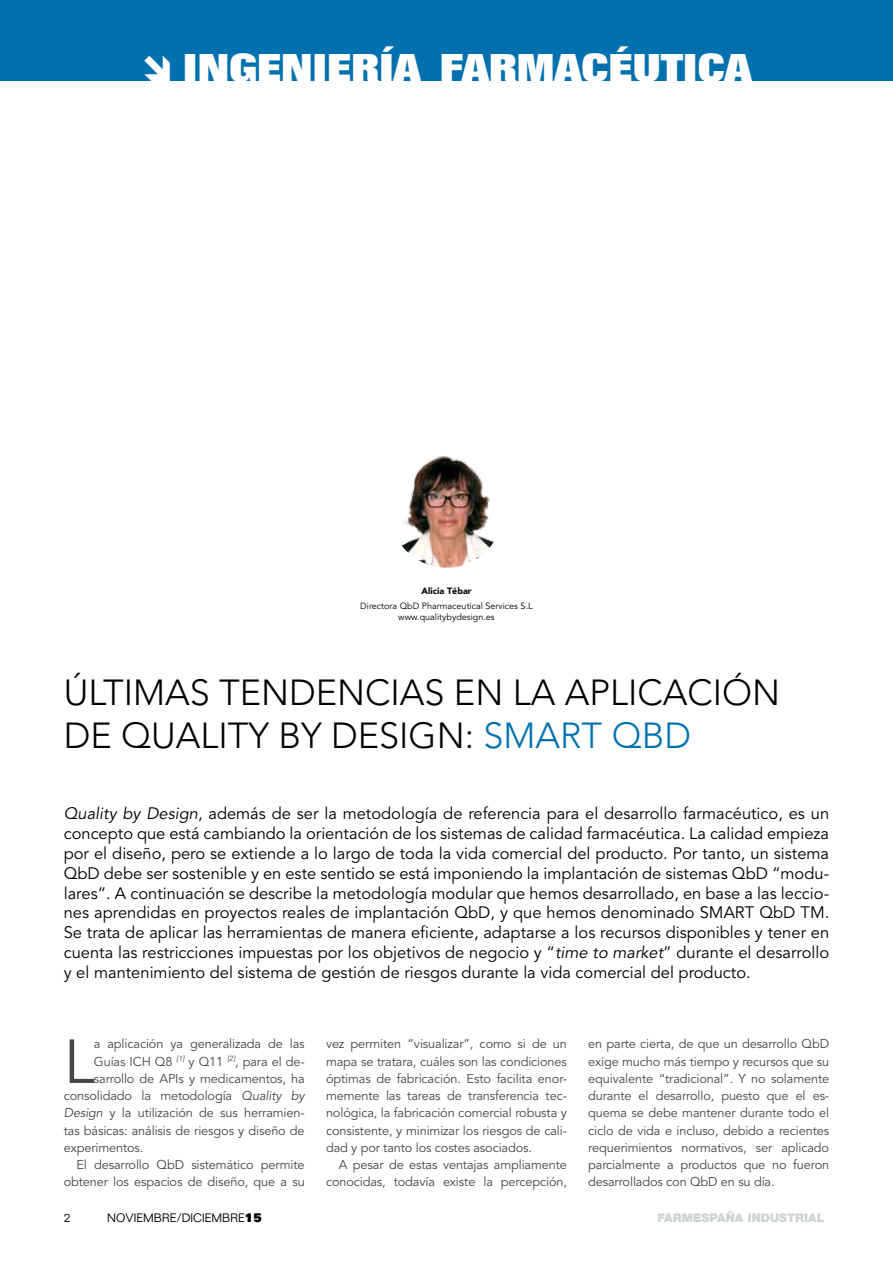
<style>
.page{position:relative;width:893px;height:1263px;background:#fff}
.page>*{position:absolute;margin:0;border:0;box-sizing:border-box;transform-origin:0 0}
.t1{font:61.5px "Avenir";color:#464547}
.t2{font:800 37.8px "Folio";color:#fff}
.t3{font:300 36px/43.2px "Avenir";color:#000}
.t4{font:16.5px/19.8px "Avenir";color:#000;text-align:justify}
.t5{font:12.75px/17.2px "Avenir";letter-spacing:-.01em;color:#464547;text-align:justify}
.t6{font:300 12px "Folio";color:#000}
.t7{font:900 12px "Helvetica Neue";color:#cdd4d3}
.t8{font:9px/10.8px "Avenir";color:#000;text-align:center}
.t9{font:900 9px "Avenir";color:#000}
.s1{color:#0071ae}
.s2{font-style:italic}
.s3{font-family:"Univers";font-weight:900}
</style>
<div class="page">
<div style="left:0;top:0;width:893px;height:81px;background:#0071ae"></div>
<img style="left:390px;top:455px;width:113px;height:113px;border-radius:56px">
<h2 class="t2" style="left:183px;top:46px;width:570px">INGENIERÍA FARMACÉUTICA</h2>
<p class="t9" style="left:421px;top:585px;width:52px">Alicia Tébar</p>
<p class="t8" style="left:360px;top:601px;width:174px">Directora QbD Pharmaceutical Services S.L www.qualitybydesign.es</p>
<h3 class="t3" style="left:64px;top:671px;width:718px">ÚLTIMAS TENDENCIAS EN LA APLICACIÓN<br>DE QUALITY BY DESIGN: <span class="s1">SMART QBD</span></h3>
<p class="t4" style="left:64px;top:804px;width:767px"><span class="s2">Quality by Design</span>, además de ser la metodología de referencia para el desarrollo farmacéutico, es un concepto que está cambiando la orientación de los sistemas de calidad farmacéutica. La calidad empieza por el diseño, pero se extiende a lo largo de toda la vida comercial del producto. Por tanto, un sistema QbD debe ser sostenible y en este sentido se está imponiendo la implantación de sistemas QbD “modu&shy;lares”. A continuación se describe la metodología modular que hemos desarrollado, en base a las leccio&shy;nes aprendidas en proyectos reales de implantación QbD, y que hemos denominado SMART QbD TM.<br>Se trata de aplicar las herramientas de manera eficiente, adaptarse a los recursos disponibles y tener en cuenta las restricciones impuestas por los objetivos de negocio y “<span class="s2">time to market</span>” durante el desarrollo y el mantenimiento del sistema de gestión de riesgos durante la vida comercial del producto.</p>
<h1 class="t1" style="left:64px;top:1026px;width:32px">L</h1>
<p class="t5" style="left:94px;top:1036px;width:212px">a aplicación ya generalizada de las</p>
<p class="t5" style="left:94px;top:1053px;width:212px">Guías ICH Q8 <sup>[1]</sup> y Q11 <sup>[2]</sup>, para el de-</p>
<p class="t5" style="left:94px;top:1070px;width:212px">sarrollo de APIs y medicamentos, ha</p>
<p class="t5" style="left:64px;top:1087px;width:242px">consolidado la metodología <span class="s2">Quality by</span></p>
<p class="t5" style="left:64px;top:1105px;width:242px"><span class="s2">Design</span> y la utilización de sus herramien-</p>
<p class="t5" style="left:64px;top:1122px;width:242px">tas básicas: análisis de riesgos y diseño de</p>
<p class="t5" style="left:64px;top:1139px;width:81px">experimentos.</p>
<p class="t5" style="left:77px;top:1156px;width:230px">El desarrollo QbD sistemático permite</p>
<p class="t5" style="left:64px;top:1174px;width:242px">obtener los espacios de diseño, que a su</p>
<p class="t5" style="left:326px;top:1036px;width:242px">vez permiten “visualizar”, como si de un mapa se tratara, cuáles son las condiciones óptimas de fabricación. Esto facilita enor&shy;memente las tareas de transferencia tec&shy;nológica, la fabricación comercial robusta y consistente, y minimizar los riesgos de cali&shy;dad y por tanto los costes asociados.</p>
<p class="t5" style="left:326px;top:1156px;width:242px;text-align:right">A pesar de estas ventajas ampliamente conocidas, todavía existe la percepción,</p>
<p class="t5" style="left:588px;top:1036px;width:242px">en parte cierta, de que un desarrollo QbD exige mucho más tiempo y recursos que su equivalente “tradicional”. Y no solamente durante el desarrollo, puesto que el es&shy;quema se debe mantener durante todo el ciclo de vida e incluso, debido a recientes requerimientos normativos, ser aplicado parcialmente a productos que no fueron desarrollados con QbD en su día.</p>
<p class="t6" style="left:64px;top:1210px;width:8px">2</p>
<p class="t6" style="left:107px;top:1210px;width:156px">NOVIEMBRE/DICIEMBRE<span class="s3">15</span></p>
<p class="t7" style="left:657px;top:1210px;width:168px">FARMESPAÑA INDUSTRIAL</p>
</div>
